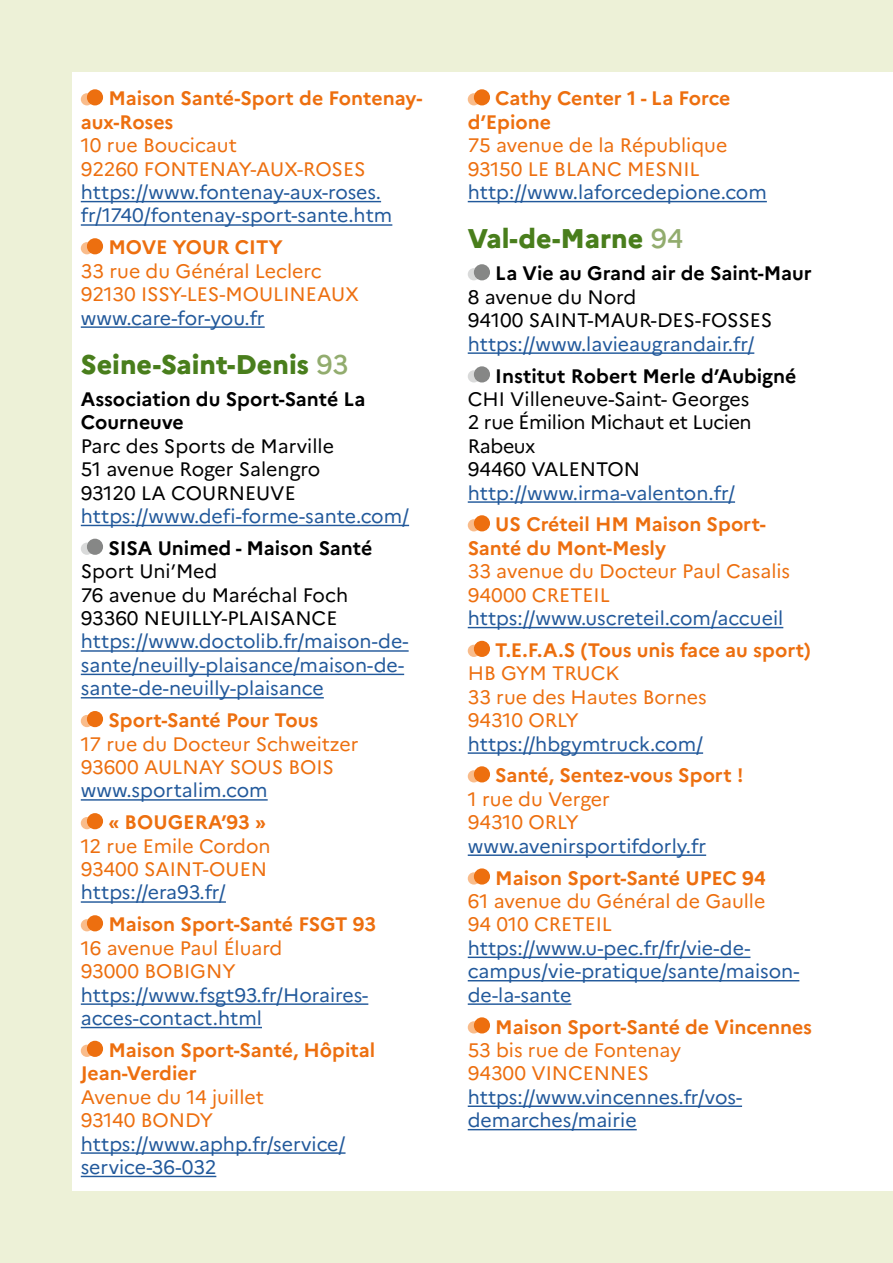
<style>
.page{position:relative;width:893px;height:1263px;background:#edf1d7}
.page>*{position:absolute;margin:0;border:0;box-sizing:border-box;transform-origin:0 0}
.Departement{font:800 27px "Marianne";color:#497e1c}
.t1{font:19.5px/23.4px "Marianne";color:#22599b}
.t2{font:19.5px "Marianne";color:#ed6f0f}
.t3{font:700 19.5px/23.4px "Marianne";color:#ed6f0f}
.t4{font:19.5px "Marianne";color:#000}
.t5{font:700 19.5px/23.4px "Marianne";color:#000}
.t6{font:19.5px/23.4px "Marianne";letter-spacing:-.02em;color:#000}
.s1{font-weight:500;color:#92ac6e}
.s2{font-weight:400}
</style>
<div class="page">
<div style="left:72px;top:72px;width:821px;height:1119px;background:#fff"></div>
<hr style="left:81px;top:201px;width:300px;height:1px;background:#22599b">
<hr style="left:81px;top:224px;width:311px;height:2px;background:#22599b">
<hr style="left:81px;top:326px;width:184px;height:2px;background:#22599b">
<hr style="left:81px;top:525px;width:328px;height:1px;background:#22599b">
<hr style="left:81px;top:650px;width:328px;height:2px;background:#22599b">
<hr style="left:81px;top:674px;width:323px;height:1px;background:#22599b">
<hr style="left:81px;top:697px;width:243px;height:1px;background:#22599b">
<hr style="left:81px;top:799px;width:187px;height:2px;background:#22599b">
<hr style="left:81px;top:901px;width:145px;height:2px;background:#22599b">
<hr style="left:81px;top:1003px;width:287px;height:2px;background:#22599b">
<hr style="left:81px;top:1027px;width:181px;height:1px;background:#22599b">
<hr style="left:81px;top:1152px;width:265px;height:2px;background:#22599b">
<hr style="left:81px;top:1176px;width:135px;height:1px;background:#22599b">
<div style="left:81px;top:93px;width:12px;height:12px;background:#f9bc8b;border-radius:50%"></div>
<div style="left:87px;top:89px;width:16px;height:16px;background:#ed6f0f;border-radius:50%"></div>
<div style="left:81px;top:242px;width:12px;height:12px;background:#f9bc8b;border-radius:50%"></div>
<div style="left:87px;top:238px;width:16px;height:16px;background:#ed6f0f;border-radius:50%"></div>
<div style="left:81px;top:543px;width:12px;height:12px;background:#d9dada;border-radius:50%"></div>
<div style="left:87px;top:539px;width:16px;height:16px;background:#868786;border-radius:50%"></div>
<div style="left:81px;top:715px;width:12px;height:12px;background:#f9bc8b;border-radius:50%"></div>
<div style="left:87px;top:711px;width:16px;height:16px;background:#ed6f0f;border-radius:50%"></div>
<div style="left:81px;top:817px;width:12px;height:12px;background:#f9bc8b;border-radius:50%"></div>
<div style="left:87px;top:813px;width:16px;height:16px;background:#ed6f0f;border-radius:50%"></div>
<div style="left:81px;top:919px;width:12px;height:12px;background:#f9bc8b;border-radius:50%"></div>
<div style="left:87px;top:915px;width:16px;height:16px;background:#ed6f0f;border-radius:50%"></div>
<div style="left:81px;top:1045px;width:12px;height:12px;background:#f9bc8b;border-radius:50%"></div>
<div style="left:87px;top:1041px;width:16px;height:16px;background:#ed6f0f;border-radius:50%"></div>
<hr style="left:468px;top:201px;width:299px;height:1px;background:#22599b">
<hr style="left:468px;top:352px;width:286px;height:2px;background:#22599b">
<hr style="left:468px;top:501px;width:267px;height:2px;background:#22599b">
<hr style="left:468px;top:627px;width:315px;height:1px;background:#22599b">
<hr style="left:468px;top:752px;width:235px;height:2px;background:#22599b">
<hr style="left:468px;top:854px;width:238px;height:2px;background:#22599b">
<hr style="left:468px;top:956px;width:282px;height:2px;background:#22599b">
<hr style="left:468px;top:980px;width:331px;height:1px;background:#22599b">
<hr style="left:468px;top:1003px;width:103px;height:2px;background:#22599b">
<hr style="left:468px;top:1105px;width:274px;height:2px;background:#22599b">
<hr style="left:468px;top:1129px;width:169px;height:1px;background:#22599b">
<div style="left:468px;top:93px;width:12px;height:12px;background:#f9bc8b;border-radius:50%"></div>
<div style="left:474px;top:89px;width:16px;height:16px;background:#ed6f0f;border-radius:50%"></div>
<div style="left:468px;top:268px;width:12px;height:12px;background:#d9dada;border-radius:50%"></div>
<div style="left:474px;top:264px;width:16px;height:16px;background:#868786;border-radius:50%"></div>
<div style="left:468px;top:370px;width:12px;height:12px;background:#d9dada;border-radius:50%"></div>
<div style="left:474px;top:366px;width:16px;height:16px;background:#868786;border-radius:50%"></div>
<div style="left:468px;top:519px;width:12px;height:12px;background:#f9bc8b;border-radius:50%"></div>
<div style="left:474px;top:515px;width:16px;height:16px;background:#ed6f0f;border-radius:50%"></div>
<div style="left:468px;top:645px;width:12px;height:12px;background:#f9bc8b;border-radius:50%"></div>
<div style="left:474px;top:641px;width:16px;height:16px;background:#ed6f0f;border-radius:50%"></div>
<div style="left:468px;top:770px;width:12px;height:12px;background:#f9bc8b;border-radius:50%"></div>
<div style="left:474px;top:766px;width:16px;height:16px;background:#ed6f0f;border-radius:50%"></div>
<div style="left:468px;top:872px;width:12px;height:12px;background:#f9bc8b;border-radius:50%"></div>
<div style="left:474px;top:868px;width:16px;height:16px;background:#ed6f0f;border-radius:50%"></div>
<div style="left:468px;top:1021px;width:12px;height:12px;background:#f9bc8b;border-radius:50%"></div>
<div style="left:474px;top:1017px;width:16px;height:16px;background:#ed6f0f;border-radius:50%"></div>
<p class="t3" style="left:81px;top:87px;width:343px;text-indent:28px">Maison Santé-Sport de Fontenay&shy;aux-Roses</p>
<p class="t2" style="left:81px;top:133px;width:158px">10 rue Boucicaut</p>
<p class="t2" style="left:81px;top:157px;width:286px">92260 FONTENAY-AUX-ROSES</p>
<p class="t1" style="left:81px;top:180px;width:313px">https://www.fontenay-aux-roses. fr/1740/fontenay-sport-sante.htm</p>
<p class="t3" style="left:108px;top:236px;width:176px">MOVE YOUR CITY</p>
<p class="t2" style="left:81px;top:259px;width:242px">33 rue du Général Leclerc</p>
<p class="t2" style="left:81px;top:282px;width:280px">92130 ISSY-LES-MOULINEAUX</p>
<p class="t1" style="left:81px;top:306px;width:185px">www.care-for-you.fr</p>
<p class="Departement" style="left:81px;top:348px;width:269px">Seine-Saint-Denis <span class="s1">93</span></p>
<p class="t5" style="left:81px;top:387px;width:286px">Association du Sport-Santé La<br>Courneuve</p>
<p class="t4" style="left:81px;top:434px;width:255px">Parc des Sports de Marville</p>
<p class="t4" style="left:81px;top:457px;width:241px">51 avenue Roger Salengro</p>
<p class="t4" style="left:81px;top:481px;width:216px">93120 LA COURNEUVE</p>
<p class="t1" style="left:81px;top:504px;width:330px">https://www.defi-forme-sante.com/</p>
<p class="t5" style="left:108px;top:536px;width:265px">SISA Unimed - Maison Santé</p>
<p class="t4" style="left:81px;top:559px;width:138px">Sport Uni’Med</p>
<p class="t4" style="left:81px;top:583px;width:269px">76 avenue du Maréchal Foch</p>
<p class="t4" style="left:81px;top:606px;width:258px">93360 NEUILLY-PLAISANCE</p>
<p class="t1" style="left:81px;top:630px;width:329px">https://www.doctolib.fr/maison-de&shy;sante/neuilly-plaisance/maison-de&shy;sante-de-neuilly-plaisance</p>
<p class="t3" style="left:108px;top:708px;width:212px">Sport-Santé Pour Tous</p>
<p class="t2" style="left:81px;top:732px;width:279px">17 rue du Docteur Schweitzer</p>
<p class="t2" style="left:81px;top:755px;width:255px">93600 AULNAY SOUS BOIS</p>
<p class="t1" style="left:81px;top:779px;width:188px">www.sportalim.com</p>
<p class="t3" style="left:108px;top:811px;width:159px">« BOUGERA’93 »</p>
<p class="t2" style="left:81px;top:834px;width:191px">12 rue Emile Cordon</p>
<p class="t2" style="left:81px;top:857px;width:188px">93400 SAINT-OUEN</p>
<p class="t1" style="left:81px;top:881px;width:147px">https://era93.fr/</p>
<p class="t3" style="left:108px;top:913px;width:269px">Maison Sport-Santé FSGT 93</p>
<p class="t2" style="left:81px;top:936px;width:203px">16 avenue Paul Éluard</p>
<p class="t2" style="left:81px;top:959px;width:156px">93000 BOBIGNY</p>
<p class="t1" style="left:81px;top:983px;width:289px">https://www.fsgt93.fr/Horaires&shy;acces-contact.html</p>
<p class="t3" style="left:81px;top:1038px;width:296px;text-indent:28px">Maison Sport-Santé, Hôpital<br>Jean-Verdier</p>
<p class="t2" style="left:81px;top:1085px;width:185px">Avenue du 14 juillet</p>
<p class="t2" style="left:81px;top:1108px;width:134px">93140 BONDY</p>
<p class="t1" style="left:81px;top:1132px;width:266px">https://www.aphp.fr/service/ service-36-032</p>
<p class="t3" style="left:468px;top:87px;width:264px;text-indent:28px">Cathy Center 1 - La Force d’Epione</p>
<p class="t2" style="left:468px;top:133px;width:261px">75 avenue de la République</p>
<p class="t2" style="left:468px;top:157px;width:233px">93150 LE BLANC MESNIL</p>
<p class="t1" style="left:468px;top:180px;width:301px">http://www.laforcedepione.com</p>
<p class="Departement" style="left:468px;top:222px;width:217px">Val-de-Marne <span class="s1">94</span></p>
<p class="t5" style="left:495px;top:262px;width:318px">La Vie au Grand air de Saint-Maur</p>
<p class="t4" style="left:468px;top:285px;width:170px">8 avenue du Nord</p>
<p class="t4" style="left:468px;top:308px;width:306px">94100 SAINT-MAUR-DES-FOSSES</p>
<p class="t1" style="left:468px;top:332px;width:288px">https://www.lavieaugrandair.fr/</p>
<p class="t5" style="left:495px;top:364px;width:303px">Institut Robert Merle d’Aubigné</p>
<p class="t4" style="left:468px;top:387px;width:283px">CHI Villeneuve-Saint- Georges</p>
<p class="t6" style="left:468px;top:411px;width:285px">2 rue Émilion Michaut et Lucien<br>Rabeux</p>
<p class="t4" style="left:468px;top:457px;width:174px">94460 VALENTON</p>
<p class="t1" style="left:468px;top:481px;width:269px">http://www.irma-valenton.fr/</p>
<p class="t3" style="left:468px;top:513px;width:300px;text-indent:28px">US Créteil HM Maison Sport-<br>Santé du Mont-Mesly</p>
<p class="t2" style="left:468px;top:559px;width:324px">33 avenue du Docteur Paul Casalis</p>
<p class="t2" style="left:468px;top:583px;width:144px">94000 CRETEIL</p>
<p class="t1" style="left:468px;top:606px;width:317px">https://www.uscreteil.com/accueil</p>
<p class="t3" style="left:468px;top:638px;width:344px;text-indent:28px">T.E.F.A.S (Tous unis face au sport)<br><span class="s2">HB GYM TRUCK</span></p>
<p class="t2" style="left:468px;top:685px;width:240px">33 rue des Hautes Bornes</p>
<p class="t2" style="left:468px;top:708px;width:112px">94310 ORLY</p>
<p class="t1" style="left:468px;top:732px;width:237px">https://hbgymtruck.com/</p>
<p class="t3" style="left:495px;top:764px;width:250px">Santé, Sentez-vous Sport !</p>
<p class="t2" style="left:468px;top:787px;width:144px">1 rue du Verger</p>
<p class="t2" style="left:468px;top:810px;width:112px">94310 ORLY</p>
<p class="t1" style="left:468px;top:834px;width:240px">www.avenirsportifdorly.fr</p>
<p class="t3" style="left:495px;top:866px;width:272px">Maison Sport-Santé UPEC 94</p>
<p class="t2" style="left:468px;top:889px;width:299px">61 avenue du Général de Gaulle</p>
<p class="t2" style="left:468px;top:912px;width:146px">94 010 CRETEIL</p>
<p class="t1" style="left:468px;top:936px;width:333px">https://www.u-pec.fr/fr/vie-de&shy;campus/vie-pratique/sante/maison&shy;de-la-sante</p>
<p class="t3" style="left:495px;top:1015px;width:318px">Maison Sport-Santé de Vincennes</p>
<p class="t2" style="left:468px;top:1038px;width:215px">53 bis rue de Fontenay</p>
<p class="t2" style="left:468px;top:1061px;width:183px">94300 VINCENNES</p>
<p class="t1" style="left:468px;top:1085px;width:276px">https://www.vincennes.fr/vos&shy;demarches/mairie</p>
</div>
